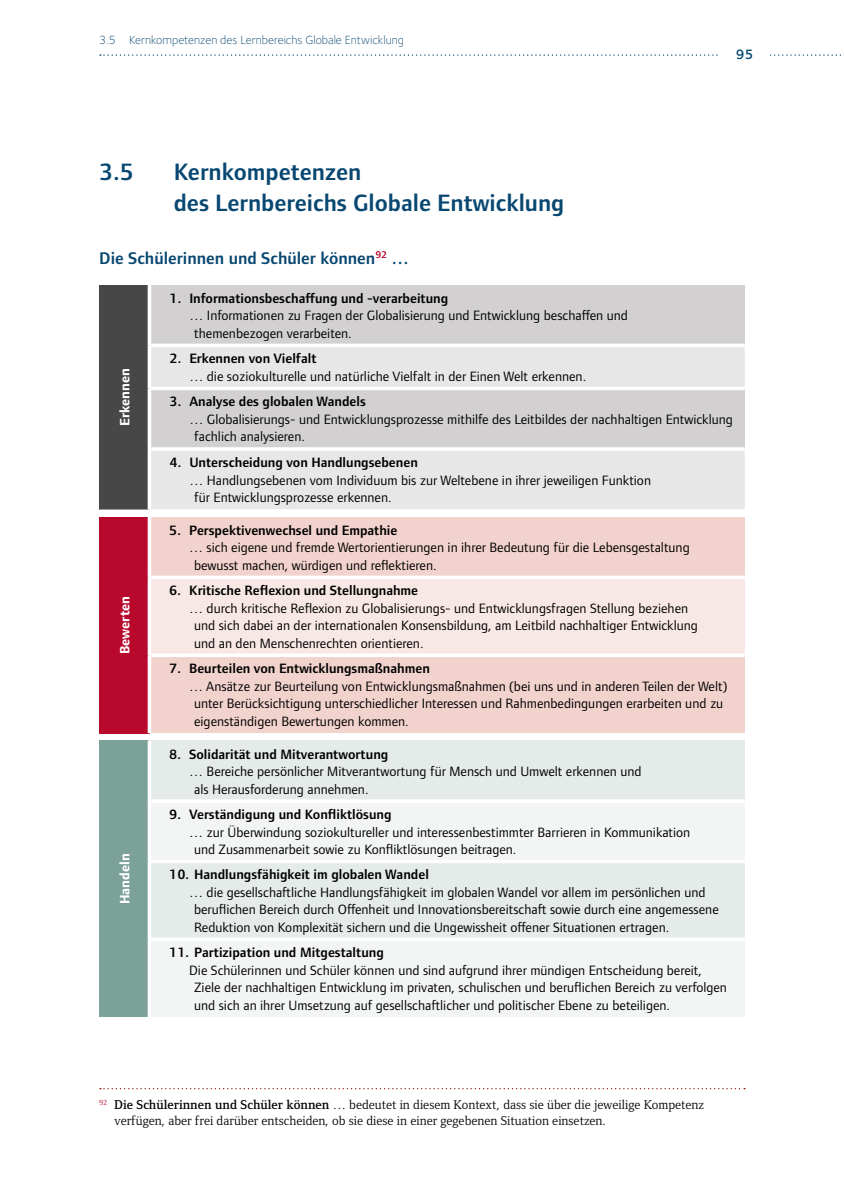
<style>
.page{position:relative;width:844px;height:1191px;background:#fff}
.page>*{position:absolute;margin:0;border:0;box-sizing:border-box;transform-origin:0 0}
._02_1_2{font:600 24.5px/31.5px "Foundry Form Sans";color:#084771}
._03_2_3_nach_2{font:600 17.5px "Foundry Form Sans";color:#084771}
.t1{font:14px/17.5px "Foundry Form Sans";color:#000}
.t2{font:600 14px "Foundry Form Sans";color:#000}
.t3{font:700 14px "Foundry Form Sans";color:#fff}
.t4{font:600 14px "Foundry Sterling";color:#084771}
._40_2_Fu_notentext{font:13.12px/15.8px "Foundry Form Serif";color:#000}
.t5{font:300 12.25px "Foundry Sterling";color:#084771}
.s1{font-weight:600}
</style>
<div class="page">
<svg style="left:100px;top:54px;width:744px;height:2px"></svg>
<div style="left:719px;top:44px;width:50px;height:19px;background:#fff"></div>
<div style="left:99px;top:285px;width:50px;height:224px;background:#474748"></div>
<div style="left:149px;top:285px;width:595px;height:60px;background:#d2d0d1"></div>
<div style="left:151px;top:347px;width:593px;height:162px;background:#e8e7e7"></div>
<div style="left:149px;top:388px;width:595px;height:61px;background:#d2d0d1"></div>
<div style="left:99px;top:517px;width:50px;height:216px;background:#b8082c"></div>
<div style="left:149px;top:517px;width:595px;height:60px;background:#f1d2cc"></div>
<div style="left:149px;top:577px;width:595px;height:78px;background:#f8e8e5"></div>
<div style="left:149px;top:655px;width:595px;height:78px;background:#f1d2cc"></div>
<div style="left:99px;top:740px;width:50px;height:277px;background:#7ca199"></div>
<div style="left:149px;top:740px;width:595px;height:61px;background:#e5ebe9"></div>
<div style="left:149px;top:801px;width:595px;height:60px;background:#f2f5f4"></div>
<div style="left:149px;top:861px;width:595px;height:78px;background:#e5ebe9"></div>
<div style="left:149px;top:939px;width:595px;height:78px;background:#f2f5f4"></div>
<hr style="left:148px;top:285px;width:3px;height:60px;background:#fff">
<hr style="left:148px;top:345px;width:3px;height:43px;background:#fff">
<hr style="left:148px;top:388px;width:3px;height:61px;background:#fff">
<hr style="left:148px;top:449px;width:3px;height:60px;background:#fff">
<hr style="left:148px;top:517px;width:3px;height:60px;background:#fff">
<hr style="left:148px;top:577px;width:3px;height:78px;background:#fff">
<hr style="left:148px;top:655px;width:3px;height:78px;background:#fff">
<hr style="left:148px;top:740px;width:3px;height:61px;background:#fff">
<hr style="left:148px;top:801px;width:3px;height:60px;background:#fff">
<hr style="left:148px;top:861px;width:3px;height:78px;background:#fff">
<hr style="left:148px;top:939px;width:3px;height:78px;background:#fff">
<hr style="left:151px;top:344px;width:593px;height:3px;background:#fff">
<hr style="left:151px;top:387px;width:593px;height:3px;background:#fff">
<hr style="left:151px;top:447px;width:593px;height:4px;background:#fff">
<svg style="left:151px;top:575px;width:593px;height:4px;background:#fcf7f6"></svg>
<svg style="left:151px;top:653px;width:593px;height:4px;fill:#fff"></svg>
<hr style="left:151px;top:799px;width:593px;height:4px;background:#fff">
<hr style="left:151px;top:859px;width:593px;height:4px;background:#fff">
<hr style="left:151px;top:938px;width:593px;height:3px;background:#fff">
<svg style="left:100px;top:1088px;width:644px;height:1px"></svg>
<p class="t5" style="left:99px;top:32px;width:306px">3.5 Kernkompetenzen des Lernbereichs Globale Entwicklung</p>
<h2 class="_02_1_2" style="left:99px;top:156px;width:36px">3.5</h2>
<h2 class="_02_1_2" style="left:174px;top:156px;width:392px">Kernkompetenzen<br>des Lernbereichs Globale Entwicklung</h2>
<h3 class="_03_2_3_nach_2" style="left:99px;top:248px;width:311px">Die Schülerinnen und Schüler können<sup>92</sup> …</h3>
<p class="t4" style="left:735px;top:46px;width:19px">95</p>
<p class="t3" style="left:117px;top:426px;width:59px;rotate:-90deg">Erkennen</p>
<p class="t3" style="left:117px;top:654px;width:60px;rotate:-90deg">Bewerten</p>
<p class="t3" style="left:117px;top:904px;width:52px;rotate:-90deg">Handeln</p>
<p class="t2" style="left:169px;top:290px;width:280px">1. Informationsbeschaffung und -verarbeitung</p>
<p class="t1" style="left:194px;top:307px;width:435px;text-indent:-5px">… Informationen zu Fragen der Globalisierung und Entwicklung beschaffen und themenbezogen verarbeiten.</p>
<p class="t2" style="left:169px;top:350px;width:148px">2. Erkennen von Vielfalt</p>
<p class="t1" style="left:189px;top:367px;width:398px">… die soziokulturelle und natürliche Vielfalt in der Einen Welt erkennen.</p>
<p class="t2" style="left:169px;top:393px;width:198px">3. Analyse des globalen Wandels</p>
<p class="t1" style="left:194px;top:410px;width:540px;text-indent:-5px">… Globalisierungs- und Entwicklungsprozesse mithilfe des Leitbildes der nachhaltigen Entwicklung fachlich analysieren.</p>
<p class="t2" style="left:169px;top:454px;width:250px">4. Unterscheidung von Handlungsebenen</p>
<p class="t1" style="left:194px;top:471px;width:458px;text-indent:-5px">… Handlungsebenen vom Individuum bis zur Weltebene in ihrer jeweiligen Funktion für Entwicklungsprozesse erkennen.</p>
<p class="t2" style="left:169px;top:522px;width:229px">5. Perspektivenwechsel und Empathie</p>
<p class="t1" style="left:194px;top:539px;width:497px;text-indent:-5px">… sich eigene und fremde Wertorientierungen in ihrer Bedeutung für die Lebensgestaltung bewusst machen, würdigen und reflektieren.</p>
<p class="t2" style="left:169px;top:582px;width:250px">6. Kritische Reflexion und Stellungnahme</p>
<p class="t1" style="left:194px;top:599px;width:505px;text-indent:-5px">… durch kritische Reflexion zu Globalisierungs- und Entwicklungsfragen Stellung beziehen und sich dabei an der internationalen Konsensbildung, am Leitbild nachhaltiger Entwicklung und an den Menschenrechten orientieren.</p>
<p class="t2" style="left:169px;top:660px;width:262px">7. Beurteilen von Entwicklungsmaßnahmen</p>
<p class="t1" style="left:194px;top:677px;width:534px;text-indent:-5px">… Ansätze zur Beurteilung von Entwicklungsmaßnahmen (bei uns und in anderen Teilen der Welt) unter Berücksichtigung unterschiedlicher Interessen und Rahmenbedingungen erarbeiten und zu eigenständigen Bewertungen kommen.</p>
<p class="t2" style="left:169px;top:745px;width:220px">8. Solidarität und Mitverantwortung</p>
<p class="t1" style="left:194px;top:762px;width:449px;text-indent:-5px">… Bereiche persönlicher Mitverantwortung für Mensch und Umwelt erkennen und als Herausforderung annehmen.</p>
<p class="t2" style="left:169px;top:806px;width:224px">9. Verständigung und Konfliktlösung</p>
<p class="t1" style="left:194px;top:823px;width:497px;text-indent:-5px">… zur Überwindung soziokultureller und interessenbestimmter Barrieren in Kommunikation und Zusammenarbeit sowie zu Konfliktlösungen beitragen.</p>
<p class="t2" style="left:169px;top:866px;width:261px">10. Handlungsfähigkeit im globalen Wandel</p>
<p class="t1" style="left:194px;top:883px;width:526px;text-indent:-5px">… die gesellschaftliche Handlungsfähigkeit im globalen Wandel vor allem im persönlichen und beruflichen Bereich durch Offenheit und Innovationsbereitschaft sowie durch eine angemessene<br>Reduktion von Komplexität sichern und die Ungewissheit offener Situationen ertragen.</p>
<p class="t2" style="left:169px;top:944px;width:216px">11. Partizipation und Mitgestaltung</p>
<p class="t1" style="left:194px;top:961px;width:534px;text-indent:-5px">Die Schülerinnen und Schüler können und sind aufgrund ihrer mündigen Entscheidung bereit,<br>Ziele der nachhaltigen Entwicklung im privaten, schulischen und beruflichen Bereich zu verfolgen und sich an ihrer Umsetzung auf gesellschaftlicher und politischer Ebene zu beteiligen.</p>
<p class="_40_2_Fu_notentext" style="left:114px;top:1097px;width:591px;text-indent:-15px"><sup>92</sup> <span class="s1">Die Schülerinnen und Schüler können</span> … bedeutet in diesem Kontext, dass sie über die jeweilige Kompetenz verfügen, aber frei darüber entscheiden, ob sie diese in einer gegebenen Situation einsetzen.</p>
</div>
